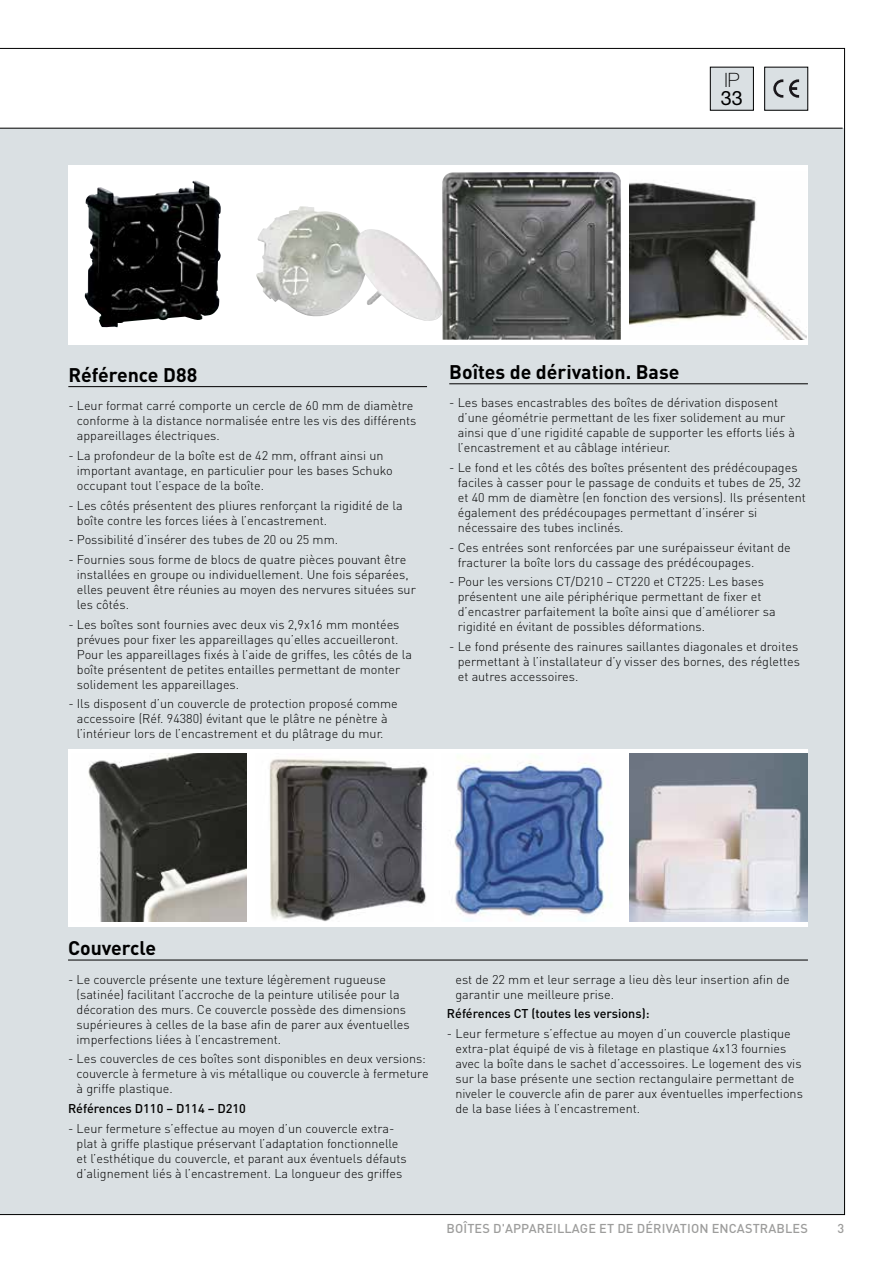
<style>
.page{position:relative;width:893px;height:1263px;background:#fff}
.page>*{position:absolute;margin:0;border:0;box-sizing:border-box;transform-origin:0 0}
.t1{font:100 19.8px "Helvetica Neue LT Pro";color:#000}
.t2{font:19.8px "Helvetica Neue LT Std";color:#000}
.t3{font:700 19.5px "DIN Pro";color:#000}
.t4{font:500 12.75px "DIN Pro";letter-spacing:.01em;color:#9d9d9c}
.t5{font:300 12.6px/15px "DIN Pro";color:#000}
.t6{font:500 12.6px "DIN Pro";color:#000}
</style>
<div class="page">
<div style="left:765px;top:67px;width:43px;height:43px;background:#dae0e3"></div>
<svg style="left:773px;top:79px;width:10px;height:19px"></svg>
<svg style="left:789px;top:79px;width:10px;height:19px"></svg>
<div style="left:710px;top:67px;width:43px;height:43px;background:#dae0e3"></div>
<div style="left:710px;top:67px;width:44px;height:43px;border:1px solid #000"></div>
<div style="left:0;top:128px;width:845px;height:1087px;background:#dae0e3"></div>
<div style="left:68px;top:166px;width:740px;height:179px;background:#fff"></div>
<hr style="left:68px;top:386px;width:359px;height:1px;background:#000">
<hr style="left:449px;top:383px;width:359px;height:1px;background:#000">
<img style="left:85px;top:181px;width:136px;height:146px">
<img style="left:256px;top:206px;width:186px;height:115px">
<img style="left:442px;top:172px;width:179px;height:168px">
<img style="left:629px;top:182px;width:178px;height:158px">
<div style="left:68px;top:750px;width:740px;height:177px;background:#fff"></div>
<img style="left:269px;top:759px;width:159px;height:163px">
<img style="left:629px;top:754px;width:179px;height:168px">
<img style="left:88px;top:754px;width:159px;height:168px">
<img style="left:454px;top:757px;width:158px;height:165px">
<hr style="left:68px;top:960px;width:740px;height:1px;background:#000">
<h1 class="t1" style="left:724px;top:68px;width:17px">IP</h1>
<h1 class="t2" style="left:721px;top:86px;width:24px">33</h1>
<h2 class="t3" style="left:68px;top:362px;width:131px">Référence D88</h2>
<p class="t5" style="left:77px;top:398px;width:341px;text-indent:-9px">- Leur format carré comporte un cercle de 60 mm de diamètre conforme à la distance normalisée entre les vis des différents appareillages électriques.</p>
<p class="t5" style="left:77px;top:447px;width:318px;text-indent:-9px">- La profondeur de la boîte est de 42 mm, offrant ainsi un important avantage, en particulier pour les bases Schuko occupant tout l’espace de la boîte.</p>
<p class="t5" style="left:77px;top:497px;width:327px;text-indent:-9px">- Les côtés présentent des pliures renforçant la rigidité de la boîte contre les forces liées à l’encastrement.</p>
<p class="t5" style="left:68px;top:532px;width:271px">- Possibilité d’insérer des tubes de 20 ou 25 mm.</p>
<p class="t5" style="left:77px;top:551px;width:340px;text-indent:-9px">- Fournies sous forme de blocs de quatre pièces pouvant être installées en groupe ou individuellement. Une fois séparées, elles peuvent être réunies au moyen des nervures situées sur les côtés.</p>
<p class="t5" style="left:77px;top:616px;width:337px;text-indent:-9px">- Les boîtes sont fournies avec deux vis 2,9x16 mm montées prévues pour fixer les appareillages qu’elles accueilleront.<br>Pour les appareillages fixés à l’aide de griffes, les côtés de la boîte présentent de petites entailles permettant de monter solidement les appareillages.</p>
<p class="t5" style="left:68px;top:696px;width:331px;text-align:center">- Ils disposent d’un couvercle de protection proposé comme accessoire (Réf. 94380) évitant que le plâtre ne pénètre à l’intérieur lors de l’encastrement et du plâtrage du mur.</p>
<h2 class="t3" style="left:449px;top:359px;width:232px">Boîtes de dérivation. Base</h2>
<p class="t5" style="left:458px;top:395px;width:339px;text-indent:-9px">- Les bases encastrables des boîtes de dérivation disposent d’une géométrie permettant de les fixer solidement au mur ainsi que d’une rigidité capable de supporter les efforts liés à l’encastrement et au câblage intérieur.</p>
<p class="t5" style="left:458px;top:459px;width:350px;text-indent:-9px">- Le fond et les côtés des boîtes présentent des prédécoupages faciles à casser pour le passage de conduits et tubes de 25, 32 et 40 mm de diamètre (en fonction des versions). Ils présentent également des prédécoupages permettant d’insérer si nécessaire des tubes inclinés.</p>
<p class="t5" style="left:458px;top:539px;width:334px;text-indent:-9px">- Ces entrées sont renforcées par une surépaisseur évitant de fracturer la boîte lors du cassage des prédécoupages.</p>
<p class="t5" style="left:458px;top:574px;width:319px;text-indent:-9px">- Pour les versions CT/D210 – CT220 et CT225: Les bases présentent une aile périphérique permettant de fixer et d’encastrer parfaitement la boîte ainsi que d’améliorer sa rigidité en évitant de possibles déformations.</p>
<p class="t5" style="left:458px;top:638px;width:344px;text-indent:-9px">- Le fond présente des rainures saillantes diagonales et droites permettant à l’installateur d’y visser des bornes, des réglettes et autres accessoires.</p>
<h2 class="t3" style="left:68px;top:935px;width:90px">Couvercle</h2>
<p class="t5" style="left:77px;top:971px;width:335px;text-indent:-9px">- Le couvercle présente une texture légèrement rugueuse (satinée) facilitant l’accroche de la peinture utilisée pour la décoration des murs. Ce couvercle possède des dimensions supérieures à celles de la base afin de parer aux éventuelles imperfections liées à l’encastrement.</p>
<p class="t5" style="left:77px;top:1051px;width:354px;text-indent:-9px">- Les couvercles de ces boîtes sont disponibles en deux versions: couvercle à fermeture à vis métallique ou couvercle à fermeture à griffe plastique.</p>
<p class="t6" style="left:68px;top:1100px;width:179px">Références D110 – D114 – D210</p>
<p class="t5" style="left:77px;top:1120px;width:332px;text-indent:-9px">- Leur fermeture s’effectue au moyen d’un couvercle extra&shy;plat à griffe plastique préservant l’adaptation fonctionnelle et l’esthétique du couvercle, et parant aux éventuels défauts d’alignement liés à l’encastrement. La longueur des griffes</p>
<p class="t5" style="left:455px;top:971px;width:336px">est de 22 mm et leur serrage a lieu dès leur insertion afin de garantir une meilleure prise.</p>
<p class="t6" style="left:447px;top:1005px;width:204px">Références CT (toutes les versions):</p>
<p class="t5" style="left:455px;top:1025px;width:349px;text-indent:-9px">- Leur fermeture s’effectue au moyen d’un couvercle plastique extra-plat équipé de vis à filetage en plastique 4x13 fournies avec la boîte dans le sachet d’accessoires. Le logement des vis sur la base présente une section rectangulaire permettant de niveler le couvercle afin de parer aux éventuelles imperfections de la base liées à l’encastrement.</p>
<p class="t4" style="left:447px;top:1219px;width:363px">BOÎTES D'APPAREILLAGE ET DE DÉRIVATION ENCASTRABLES</p>
<p class="t4" style="left:837px;top:1219px;width:8px">3</p>
</div>
